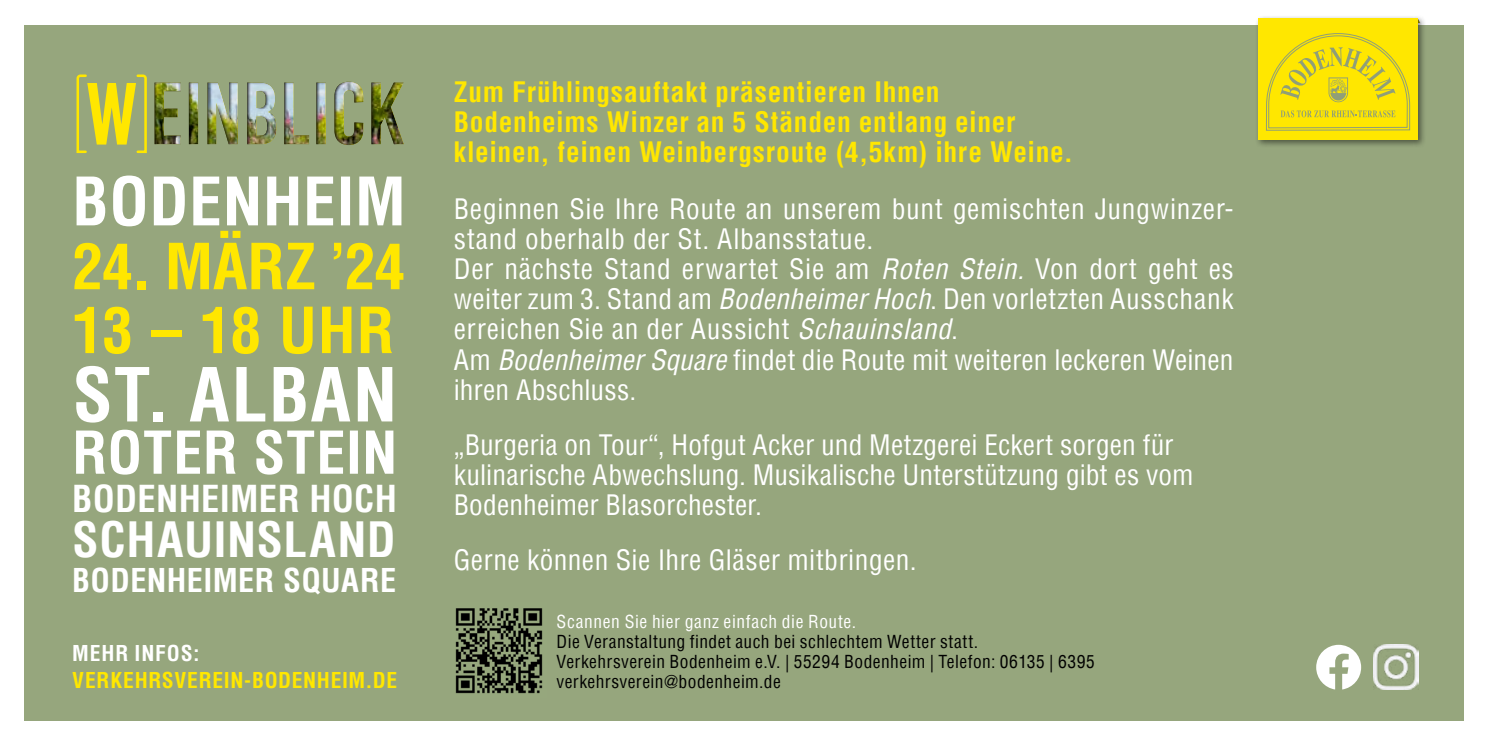
<style>
.page{position:relative;width:1489px;height:745px;background:#fff}
.page>*{position:absolute;margin:0;border:0;box-sizing:border-box;transform-origin:0 0}
.t1{font:700 condensed 72.5px "Helvetica";letter-spacing:.02em;color:#fff}
.t2{font:700 condensed 65px "Helvetica";letter-spacing:.01em;color:#fff}
.t3{font:700 condensed 61.75px/63.8px "Helvetica";color:#ffe700}
.t4{font:700 condensed 57.5px "Helvetica";letter-spacing:.015em;color:#fff}
.t5{font:700 condensed 47.5px "Helvetica";letter-spacing:.015em;color:#fff}
.t6{font:700 condensed 36.25px "Helvetica";letter-spacing:.01em;color:#fff}
.t7{font:700 condensed 32px "Helvetica";letter-spacing:.015em;color:#fff}
.t8{font:condensed 27.5px/30px "Helvetica";letter-spacing:.015em;color:#fff}
.t9{font:700 condensed 27.5px/30px "Helvetica";letter-spacing:.025em;color:#ffe700}
.t10{font:700 condensed 21.25px "Helvetica";letter-spacing:.03em;color:#ffe700}
.t11{font:700 condensed 21.25px "Helvetica";letter-spacing:.04em;color:#fff}
.t12{font:condensed 17.5px/20px "Helvetica";letter-spacing:.025em;color:#000}
.t13{font:condensed 17.5px "Helvetica";letter-spacing:.035em;color:#fff}
.s1{font-style:italic}
</style>
<div class="page">
<div style="left:25px;top:25px;width:1438px;height:694px;background:#96a67d"></div>
<div style="left:135px;top:66px;width:289px;height:80px;background:#000;opacity:.75"></div>
<svg style="left:76px;top:73px;width:72px;height:80px"></svg>
<img style="left:455px;top:608px;width:88px;height:86px">
<div style="left:1393px;top:1px;width:47px;height:25px;background:#fff"></div>
<div style="left:1255px;top:15px;width:171px;height:133px;background:#000;opacity:.48"></div>
<div style="left:1258px;top:18px;width:159px;height:122px;background:#ffe700"></div>
<svg style="left:1266px;top:33px;width:143px;height:97px"></svg>
<svg style="left:1316px;top:644px;width:44px;height:45px"></svg>
<img style="left:1373px;top:644px;width:44px;height:45px">
<h2 class="t2" style="left:72px;top:158px;width:335px">BODENHEIM</h2>
<h3 class="t3" style="left:72px;top:233px;width:334px">24. MÄRZ ’24<br>13 – 18 UHR</h3>
<h1 class="t1" style="left:72px;top:347px;width:326px">ST. ALBAN</h1>
<h3 class="t4" style="left:72px;top:414px;width:326px">ROTER STEIN</h3>
<h3 class="t6" style="left:72px;top:475px;width:326px">BODENHEIMER HOCH</h3>
<h3 class="t5" style="left:72px;top:508px;width:325px">SCHAUINSLAND</h3>
<p class="t7" style="left:72px;top:558px;width:325px">BODENHEIMER SQUARE</p>
<p class="t11" style="left:72px;top:639px;width:128px">MEHR INFOS:</p>
<p class="t10" style="left:72px;top:666px;width:326px">VERKEHRSVEREIN-BODENHEIM.DE</p>
<p class="t9" style="left:454px;top:76px;width:621px">Zum Frühlingsauftakt präsentieren Ihnen<br>Bodenheims Winzer an 5 Ständen entlang einer kleinen, feinen Weinbergsroute (4,5km) ihre Weine.</p>
<p class="t8" style="left:454px;top:194px;width:781px">Beginnen Sie Ihre Route an unserem bunt gemischten Jungwinzer&shy;stand oberhalb der St. Albansstatue.<br>Der nächste Stand erwartet Sie am <span class="s1">Roten Stein.</span> Von dort geht es weiter zum 3. Stand am <span class="s1">Bodenheimer Hoch</span>. Den vorletzten Ausschank erreichen Sie an der Aussicht <span class="s1">Schauinsland</span>.<br>Am <span class="s1">Bodenheimer Square</span> findet die Route mit weiteren leckeren Weinen ihren Abschluss.</p>
<p class="t8" style="left:454px;top:429px;width:741px">„Burgeria on Tour“, Hofgut Acker und Metzgerei Eckert sorgen für kulinarische Abwechslung. Musikalische Unterstützung gibt es vom<br>Bodenheimer Blasorchester.</p>
<p class="t8" style="left:454px;top:544px;width:464px">Gerne können Sie Ihre Gläser mitbringen.</p>
<p class="t13" style="left:556px;top:610px;width:301px">Scannen Sie hier ganz einfach die Route.</p>
<p class="t12" style="left:556px;top:631px;width:540px">Die Veranstaltung findet auch bei schlechtem Wetter statt.<br>Verkehrsverein Bodenheim e.V. | 55294 Bodenheim | Telefon: 06135 | 6395 verkehrsverein@bodenheim.de</p>
</div>
